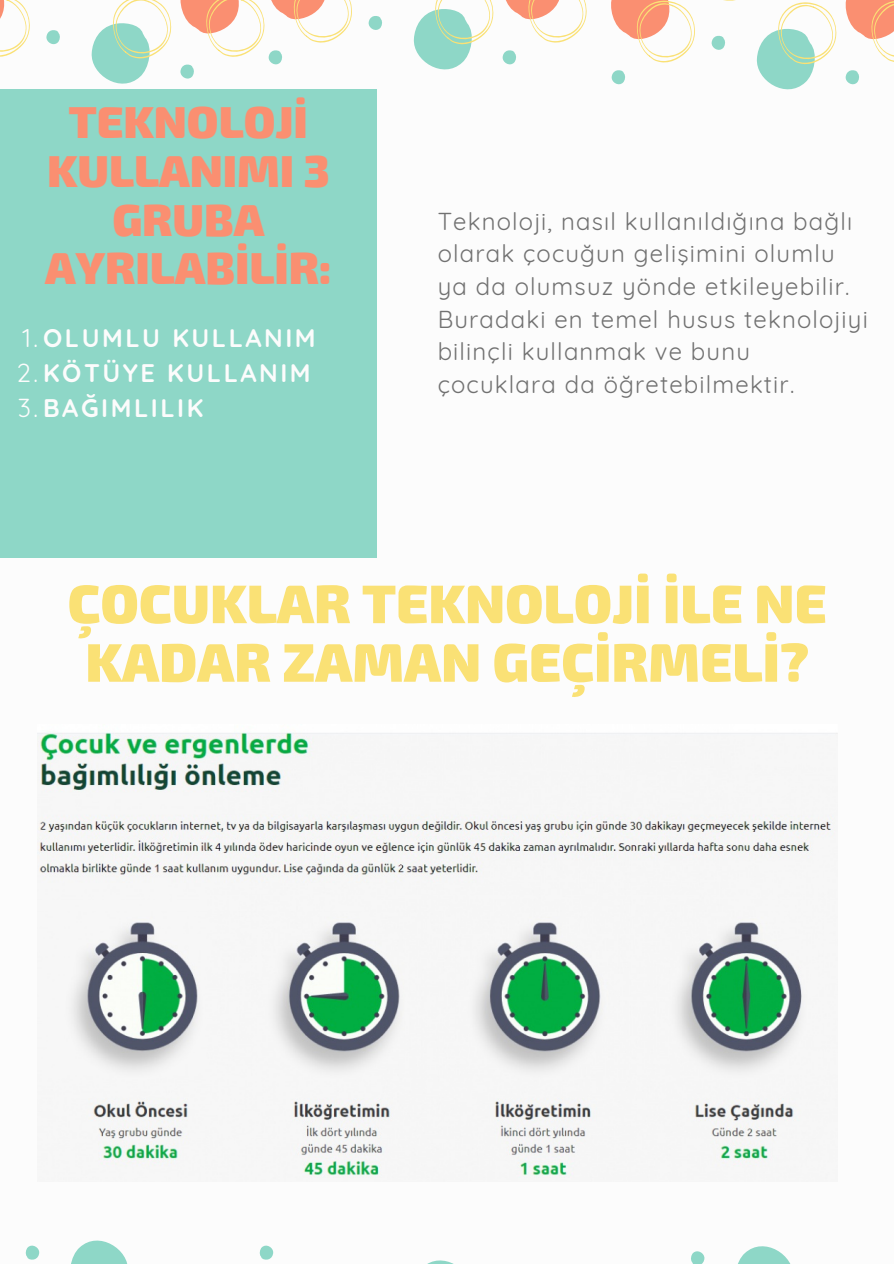
<style>
.page{position:relative;width:894px;height:1264px;background:#fff}
.page>*{position:absolute;margin:0;border:0;box-sizing:border-box;transform-origin:0 0}
.t1{font:900 54.3px/58.5px "Exo 2";color:#fae175;text-align:center}
.t2{font:900 44.85px/48.8px "Exo 2";color:#fa8f71;text-align:center}
.t3{font:700 25.35px "Quicksand";letter-spacing:.1em;color:#fcfcfc}
.t4{font:23.85px/32.7px "Quicksand";letter-spacing:.05em;color:#717171}
.s1{font-weight:400}
</style>
<div class="page">
<div style="left:0;top:89px;width:377px;height:469px;background:#8ed7c7"></div>
<svg style="left:0;top:0;width:30px;height:57px"></svg>
<svg style="left:46px;top:30px;width:14px;height:15px"></svg>
<svg style="left:91px;top:0;width:261px;height:84px"></svg>
<svg style="left:368px;top:16px;width:14px;height:14px"></svg>
<svg style="left:413px;top:0;width:174px;height:69px"></svg>
<svg style="left:845px;top:70px;width:14px;height:15px"></svg>
<svg style="left:611px;top:0;width:225px;height:89px"></svg>
<svg style="left:845px;top:0;width:48px;height:62px"></svg>
<svg style="left:738px;top:1246px;width:52px;height:17px"></svg>
<svg style="left:691px;top:1251px;width:13px;height:12px"></svg>
<svg style="left:429px;top:1260px;width:23px;height:3px"></svg>
<svg style="left:259px;top:1245px;width:14px;height:14px"></svg>
<svg style="left:71px;top:1240px;width:56px;height:23px"></svg>
<svg style="left:25px;top:1245px;width:14px;height:14px"></svg>
<img style="left:38px;top:732px;width:799px;height:446px">
<p class="t2" style="left:45px;top:95px;width:288px">TEKNOLOJİ<br>KULLANIMI 3<br>GRUBA<br>AYRILABİLİR:</p>
<p class="t3" style="left:22px;top:322px;width:295px"><span class="s1">1.</span>OLUMLU KULLANIM</p>
<p class="t3" style="left:17px;top:357px;width:295px"><span class="s1">2.</span>KÖTÜYE KULLANIM</p>
<p class="t3" style="left:18px;top:391px;width:187px"><span class="s1">3.</span>BAĞIMLILIK</p>
<p class="t4" style="left:437px;top:204px;width:428px">Teknoloji, nasıl kullanıldığına bağlı olarak çocuğun gelişimini olumlu ya da olumsuz yönde etkileyebilir.<br>Buradaki en temel husus teknolojiyi bilinçli kullanmak ve bunu çocuklara da öğretebilmektir.</p>
<p class="t1" style="left:68px;top:571px;width:760px">ÇOCUKLAR TEKNOLOJİ İLE NE<br>KADAR ZAMAN GEÇİRMELİ?</p>
</div>
